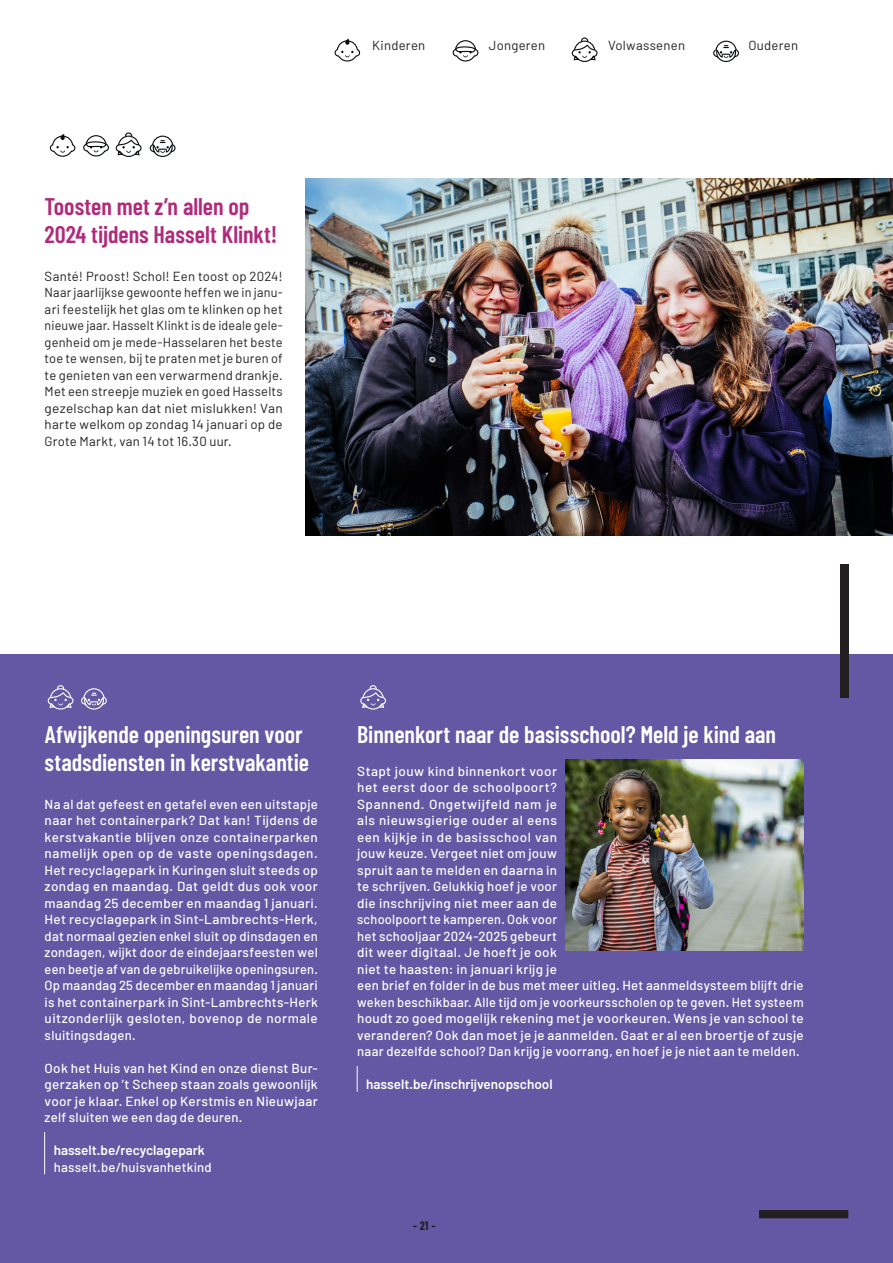
<style>
.page{position:relative;width:893px;height:1263px;background:#fff}
.page>*{position:absolute;margin:0;border:0;box-sizing:border-box;transform-origin:0 0}
.Titel_-_niveau_4_-_16pt{font:600 24px/28.8px "Barlow Condensed";color:#fff}
.Titel_-_niveau_4_-_16pt-2{font:600 24px/28.8px "Barlow Condensed";color:#b02a7b}
.Infotekst__wit{font:600 13.5px "Barlow";color:#fff}
.Brood_uitgelijnd_kleurvlak{font:500 13.2px/16.5px "Barlow";letter-spacing:.02em;color:#fff;text-align:justify}
.Brood_uitgelijnd{font:13.2px/16.5px "Barlow";letter-spacing:.02em;color:#231f20;text-align:justify}
.Brood{font:13.2px "Barlow";letter-spacing:.02em;color:#231f20}
.Infotekst__wit-2{font:500 13.2px "Barlow";letter-spacing:.02em;color:#fff}
.Paginanummers{font:700 12px "Barlow Condensed";color:#231f20}
</style>
<div class="page">
<div style="left:0;top:655px;width:893px;height:608px;background:#6457a4"></div>
<svg style="left:452px;top:40px;width:27px;height:22px"></svg>
<svg style="left:571px;top:37px;width:27px;height:25px"></svg>
<svg style="left:83px;top:132px;width:59px;height:25px"></svg>
<svg style="left:713px;top:40px;width:26px;height:22px"></svg>
<svg style="left:149px;top:135px;width:27px;height:22px"></svg>
<div style="left:759px;top:1210px;width:89px;height:8px;background:#231f20"></div>
<div style="left:840px;top:564px;width:8px;height:134px;background:#231f20"></div>
<svg style="left:334px;top:39px;width:26px;height:23px"></svg>
<svg style="left:50px;top:134px;width:26px;height:23px"></svg>
<img style="left:305px;top:179px;width:588px;height:357px">
<svg style="left:81px;top:688px;width:26px;height:22px"></svg>
<svg style="left:47px;top:685px;width:27px;height:25px"></svg>
<svg style="left:360px;top:685px;width:26px;height:25px"></svg>
<svg style="left:357px;top:1066px;width:1px;height:26px"></svg>
<hr style="left:44px;top:1132px;width:1px;height:42px;background:#fff">
<img style="left:566px;top:759px;width:238px;height:191px">
<p class="Titel_-_niveau_4_-_16pt-2" style="left:45px;top:191px;width:234px">Toosten met z’n allen op<br>2024 tijdens Hasselt Klinkt!</p>
<p class="Brood_uitgelijnd" style="left:45px;top:267px;width:240px">Santé! Proost! Schol! Een toost op 2024!<br>Naar jaarlijkse gewoonte heffen we in janu&shy;ari feestelijk het glas om te klinken op het nieuwe jaar. Hasselt Klinkt is de ideale gele&shy;genheid om je mede-Hasselaren het beste toe te wensen, bij te praten met je buren of te genieten van een verwarmend drankje.<br>Met een streepje muziek en goed Hasselts gezelschap kan dat niet mislukken! Van harte welkom op zondag 14 januari op de Grote Markt, van 14 tot 16.30 uur.</p>
<p class="Brood" style="left:372px;top:37px;width:55px">Kinderen</p>
<p class="Brood" style="left:489px;top:37px;width:58px">Jongeren</p>
<p class="Brood" style="left:608px;top:37px;width:79px">Volwassenen</p>
<p class="Brood" style="left:748px;top:37px;width:51px">Ouderen</p>
<p class="Titel_-_niveau_4_-_16pt" style="left:45px;top:719px;width:266px">Afwijkende openingsuren voor stadsdiensten in kerstvakantie</p>
<p class="Brood_uitgelijnd_kleurvlak" style="left:45px;top:795px;width:275px">Na al dat gefeest en getafel even een uitstapje naar het containerpark? Dat kan! Tijdens de kerstvakantie blijven onze containerparken namelijk open op de vaste openingsdagen.<br>Het recyclagepark in Kuringen sluit steeds op zondag en maandag. Dat geldt dus ook voor maandag 25 december en maandag 1 januari.<br>Het recyclagepark in Sint-Lambrechts-Herk, dat normaal gezien enkel sluit op dinsdagen en zondagen, wijkt door de eindejaarsfeesten wel een beetje af van de gebruikelijke openingsuren.<br>Op maandag 25 december en maandag 1 januari is het containerpark in Sint-Lambrechts-Herk uitzonderlijk gesloten, bovenop de normale sluitingsdagen.</p>
<p class="Brood_uitgelijnd_kleurvlak" style="left:45px;top:1059px;width:275px">Ook het Huis van het Kind en onze dienst Bur&shy;gerzaken op ’t Scheep staan zoals gewoonlijk voor je klaar. Enkel op Kerstmis en Nieuwjaar zelf sluiten we een dag de deuren.</p>
<p class="Infotekst__wit" style="left:54px;top:1142px;width:153px">hasselt.be/recyclagepark</p>
<p class="Infotekst__wit-2" style="left:54px;top:1159px;width:160px">hasselt.be/huisvanhetkind</p>
<p class="Titel_-_niveau_4_-_16pt" style="left:357px;top:719px;width:420px">Binnenkort naar de basisschool? Meld je kind aan</p>
<p class="Brood_uitgelijnd_kleurvlak" style="left:357px;top:762px;width:448px;text-align:left">Stapt jouw kind binnenkort voor<br>het eerst door de schoolpoort?<br>Spannend. Ongetwijfeld nam je<br>als nieuwsgierige ouder al eens<br>een kijkje in de basisschool van<br>jouw keuze. Vergeet niet om jouw<br>spruit aan te melden en daarna in<br>te schrijven. Gelukkig hoef je voor<br>die inschrijving niet meer aan de<br>schoolpoort te kamperen. Ook voor<br>het schooljaar 2024-2025 gebeurt<br>dit weer digitaal. Je hoeft je ook<br>niet te haasten: in januari krijg je<br>een brief en folder in de bus met meer uitleg. Het aanmeldsysteem blijft drie weken beschikbaar. Alle tijd om je voorkeursscholen op te geven. Het systeem houdt zo goed mogelijk rekening met je voorkeuren. Wens je van school te veranderen? Ook dan moet je je aanmelden. Gaat er al een broertje of zusje naar dezelfde school? Dan krijg je voorrang, en hoef je je niet aan te melden.</p>
<p class="Infotekst__wit" style="left:366px;top:1076px;width:188px">hasselt.be/inschrijvenopschool</p>
<p class="Paginanummers" style="left:413px;top:1218px;width:24px">- 21 -</p>
</div>
